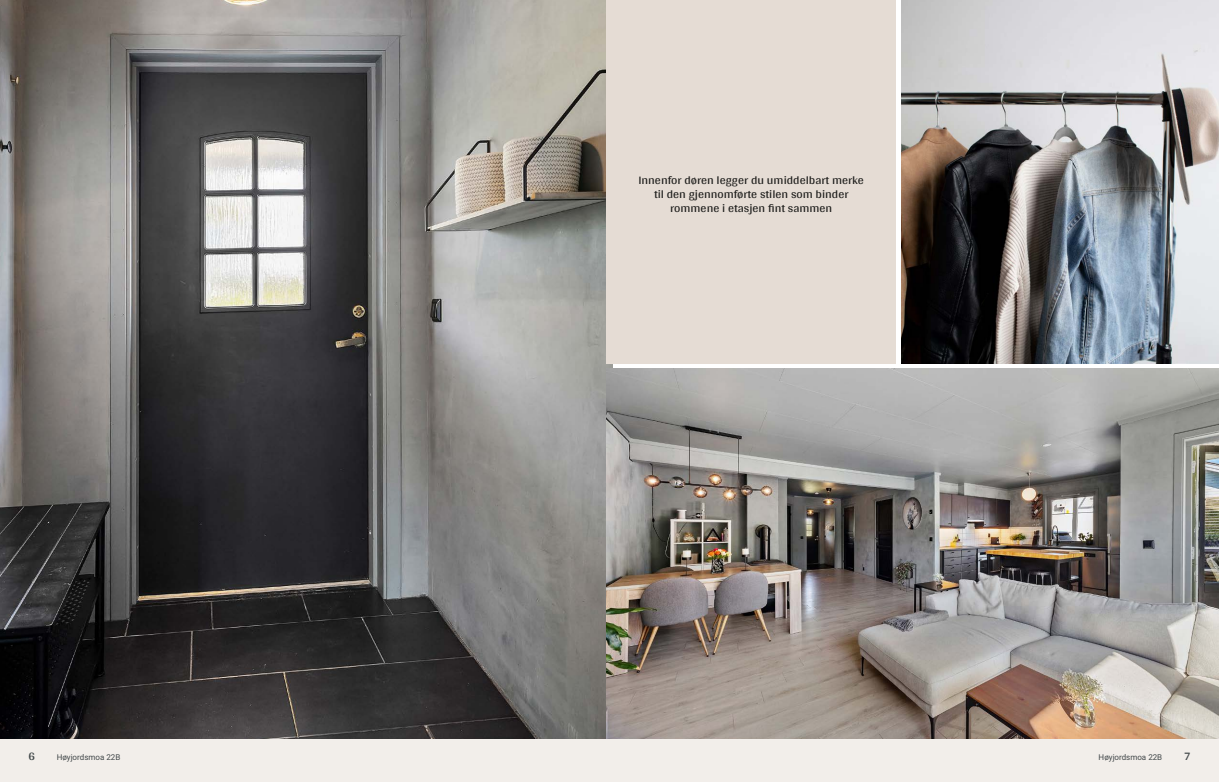
<style>
.page{position:relative;width:1219px;height:782px;background:#fff}
.page>*{position:absolute;margin:0;border:0;box-sizing:border-box;transform-origin:0 0}
.t1{font:12px/14px "Arya";color:#1d1d1b;text-align:center}
.t2{font:700 12px "Arya";color:#414749}
.t3{font:8px "Roboto";color:#414749}
</style>
<div class="page">
<img style="left:0;top:0;width:612px;height:739px">
<div style="left:0;top:739px;width:612px;height:42px;background:#f2eeea"></div>
<img style="left:607px;top:369px;width:612px;height:370px">
<img style="left:901px;top:0;width:318px;height:363px">
<div style="left:607px;top:739px;width:612px;height:42px;background:#f2eeea"></div>
<div style="left:607px;top:0;width:289px;height:363px;background:#e5dcd4"></div>
<p class="t1" style="left:638px;top:172px;width:227px">Innenfor døren legger du umiddelbart merke til den gjennomførte stilen som binder rommene i etasjen fint sammen</p>
<p class="t2" style="left:28px;top:749px;width:8px">6</p>
<p class="t3" style="left:57px;top:751px;width:65px">Høyjordsmoa 22B</p>
<p class="t3" style="left:1099px;top:751px;width:65px">Høyjordsmoa 22B</p>
<p class="t2" style="left:1184px;top:749px;width:8px">7</p>
</div>
